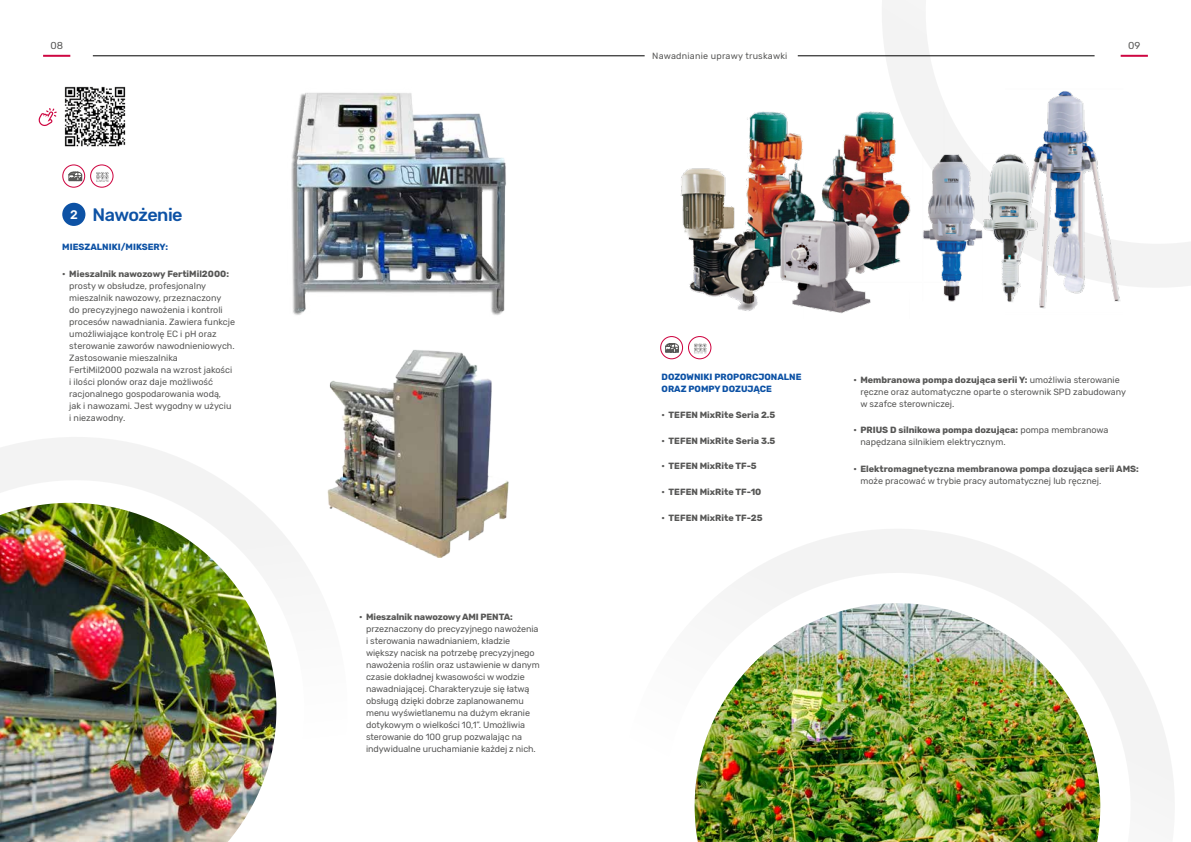
<style>
.page{position:relative;width:1191px;height:842px;background:#fff}
.page>*{position:absolute;margin:0;border:0;box-sizing:border-box;transform-origin:0 0}
.t1{font:500 18px "Rubik";letter-spacing:-.035em;color:#0d52a5}
.t2{font:10px "Rubik";color:#575756}
.t3{font:9px/12px "Rubik";letter-spacing:-.01em;color:#575756}
.t4{font:700 9px "Rubik";color:#575756}
.t5{font:700 9px "Rubik";color:#0d52a5}
.t6{font:9px "Rubik";letter-spacing:.025em;color:#575756}
.s1{font-size:12.4px;color:#fff}
.s2{font-weight:700}
</style>
<div class="page">
<svg style="left:842px;top:0;width:349px;height:286px"></svg>
<div style="left:62px;top:203px;width:23px;height:23px;background:#0d52a5;border-radius:50%"></div>
<img style="left:329px;top:350px;width:180px;height:208px">
<img style="left:291px;top:92px;width:215px;height:223px">
<img style="left:680px;top:65px;width:500px;height:249px">
<hr style="left:93px;top:56px;width:551px;height:1px;background:#000">
<hr style="left:797px;top:56px;width:297px;height:1px;background:#000">
<div style="left:90px;top:164px;width:24px;height:24px;border:1px solid #ce0641;border-radius:50%"></div>
<div style="left:62px;top:164px;width:23px;height:24px;border:1px solid #ce0641;border-radius:50%"></div>
<svg style="left:68px;top:172px;width:14px;height:9px"></svg>
<svg style="left:96px;top:172px;width:13px;height:10px"></svg>
<div style="left:688px;top:336px;width:23px;height:23px;border:1px solid #ce0641;border-radius:50%"></div>
<div style="left:660px;top:336px;width:23px;height:23px;border:1px solid #ce0641;border-radius:50%"></div>
<svg style="left:665px;top:343px;width:14px;height:10px"></svg>
<svg style="left:694px;top:344px;width:12px;height:10px"></svg>
<img style="left:64px;top:86px;width:62px;height:61px">
<hr style="left:43px;top:55px;width:27px;height:2px;background:#ce0641">
<hr style="left:1120px;top:55px;width:27px;height:2px;background:#ce0641">
<svg style="left:0;top:419px;width:366px;height:303px"></svg>
<img style="left:0;top:503px;width:276px;height:339px">
<img style="left:694px;top:529px;width:480px;height:313px">
<svg style="left:38px;top:108px;width:19px;height:18px"></svg>
<p class="t2" style="left:51px;top:39px;width:14px">08</p>
<p class="t2" style="left:1128px;top:39px;width:14px">09</p>
<h1 class="t1" style="left:70px;top:205px;width:114px"><span class="s1">2</span> Nawożenie</h1>
<p class="t5" style="left:62px;top:242px;width:107px">MIESZALNIKI/MIKSERY:</p>
<p class="t4" style="left:62px;top:269px;width:168px">• Mieszalnik nawozowy FertiMil2000:</p>
<p class="t3" style="left:69px;top:280px;width:167px">prosty w obsłudze, profesjonalny mieszalnik nawozowy, przeznaczony<br>do precyzyjnego nawożenia i kontroli procesów nawadniania. Zawiera funkcje umożliwiające kontrolę EC i pH oraz sterowanie zaworów nawodnieniowych.<br>Zastosowanie mieszalnika<br>FertiMil2000 pozwala na wzrost jakości i ilości plonów oraz daje możliwość racjonalnego gospodarowania wodą, jak i nawozami. Jest wygodny w użyciu i niezawodny.</p>
<p class="t6" style="left:652px;top:50px;width:137px">Nawadnianie uprawy truskawki</p>
<p class="t4" style="left:359px;top:612px;width:155px">• Mieszalnik nawozowy AMI PENTA:</p>
<p class="t3" style="left:366px;top:624px;width:175px">przeznaczony do precyzyjnego nawożenia i sterowania nawadnianiem, kładzie większy nacisk na potrzebę precyzyjnego nawożenia roślin oraz ustawienie w danym czasie dokładnej kwasowości w wodzie nawadniającej. Charakteryzuje się łatwą obsługą dzięki dobrze zaplanowanemu menu wyświetlanemu na dużym ekranie dotykowym o wielkości 10,1”. Umożliwia sterowanie do 100 grup pozwalając na indywidualne uruchamianie każdej z nich.</p>
<p class="t5" style="left:661px;top:372px;width:13px">Dozowniki</p>
<p class="t5" style="left:714px;top:372px;width:8px">propor</p>
<p class="t5" style="left:752px;top:372px;width:14px">cjonalne</p>
<p class="t5" style="left:661px;top:384px;width:8px">oraz</p>
<p class="t5" style="left:688px;top:384px;width:8px">pompy</p>
<p class="t5" style="left:722px;top:384px;width:8px">dozuj</p>
<p class="t5" style="left:753px;top:384px;width:19px">ące</p>
<p class="t4" style="left:661px;top:410px;width:115px">• TEFEN MixRite Seria 2.5</p>
<p class="t4" style="left:661px;top:435px;width:115px">• TEFEN MixRite Seria 3.5</p>
<p class="t4" style="left:661px;top:461px;width:97px">• TEFEN MixRite TF-5</p>
<p class="t4" style="left:661px;top:487px;width:101px">• TEFEN MixRite TF-10</p>
<p class="t4" style="left:661px;top:512px;width:102px">• TEFEN MixRite TF-25</p>
<p class="t3" style="left:860px;top:374px;width:267px;text-indent:-7px"><span class="s2">• Membranowa pompa dozująca serii Y:</span> umożliwia sterowanie ręczne oraz automatyczne oparte o sterownik SPD zabudowany w szafce sterowniczej.</p>
<p class="t3" style="left:860px;top:424px;width:250px;text-indent:-7px"><span class="s2">• PRIUS D silnikowa pompa dozująca:</span> pompa membranowa napędzana silnikiem elektrycznym.</p>
<p class="t4" style="left:853px;top:463px;width:287px">• Elektromagnetyczna membranowa pompa dozująca serii AMS:</p>
<p class="t3" style="left:860px;top:475px;width:242px">może pracować w trybie pracy automatycznej lub ręcznej.</p>
</div>
